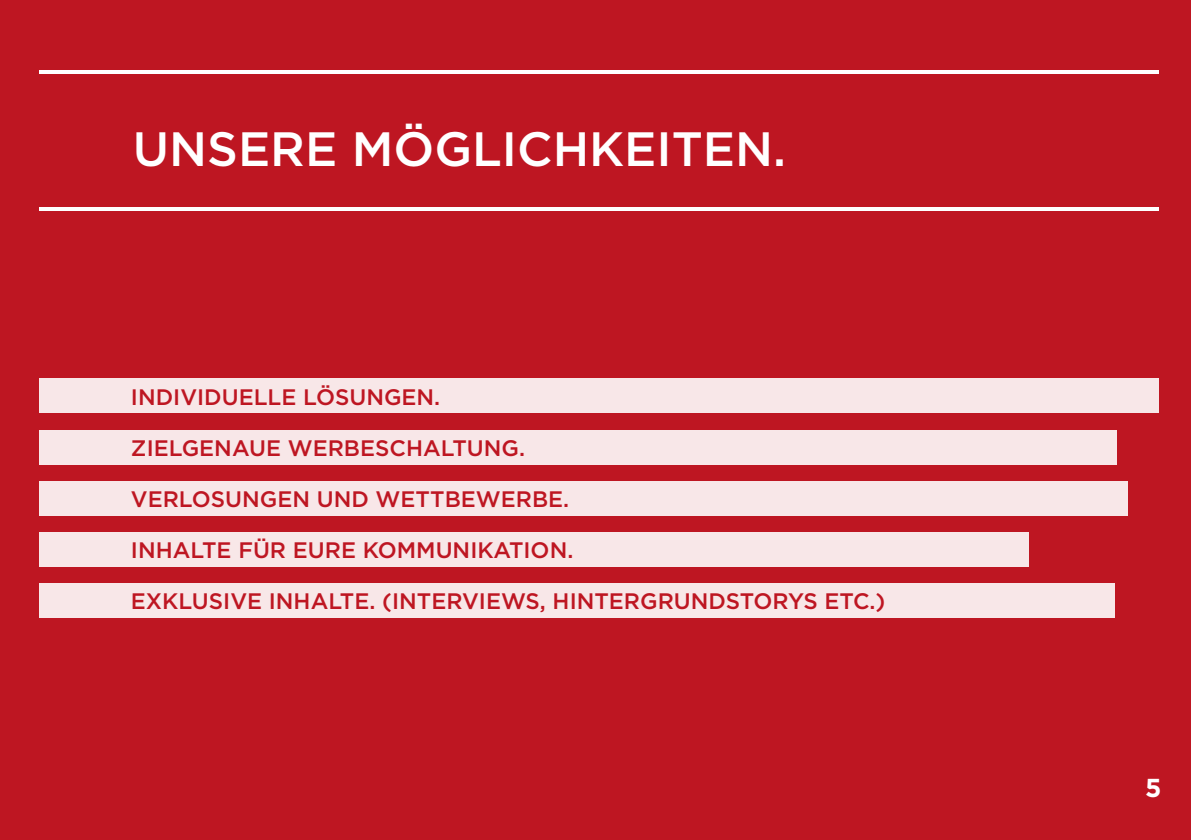
<style>
.page{position:relative;width:1191px;height:840px;background:#fff}
.page>*{position:absolute;margin:0;border:0;box-sizing:border-box;transform-origin:0 0}
.t1{font:500 48px "Gotham";color:#fff}
.t2{font:700 26px "Gotham";color:#fff}
.t3{font:500 22.4px "Gotham";color:#be1622}
</style>
<div class="page">
<div style="left:0;top:0;width:1191px;height:839px;background:#be1622"></div>
<hr style="left:39px;top:70px;width:1119px;height:3px;background:#fff">
<hr style="left:39px;top:207px;width:1119px;height:3px;background:#fff">
<div style="left:39px;top:378px;width:1119px;height:35px;background:#f8e7e8"></div>
<div style="left:39px;top:429px;width:1078px;height:35px;background:#f8e7e8"></div>
<div style="left:39px;top:480px;width:1089px;height:35px;background:#f8e7e8"></div>
<div style="left:39px;top:531px;width:990px;height:35px;background:#f8e7e8"></div>
<div style="left:39px;top:582px;width:1076px;height:35px;background:#f8e7e8"></div>
<h1 class="t1" style="left:133px;top:117px;width:654px">UNSERE MÖGLICHKEITEN.</h1>
<p class="t3" style="left:131px;top:382px;width:311px">INDIVIDUELLE LÖSUNGEN.</p>
<p class="t3" style="left:131px;top:433px;width:395px">ZIELGENAUE WERBESCHALTUNG.</p>
<p class="t3" style="left:131px;top:484px;width:440px">VERLOSUNGEN UND WETTBEWERBE.</p>
<p class="t3" style="left:131px;top:534px;width:444px">INHALTE FÜR EURE KOMMUNIKATION.</p>
<p class="t3" style="left:131px;top:585px;width:756px">EXKLUSIVE INHALTE. (INTERVIEWS, HINTERGRUNDSTORYS ETC.)</p>
<p class="t2" style="left:1145px;top:770px;width:18px">5</p>
</div>
